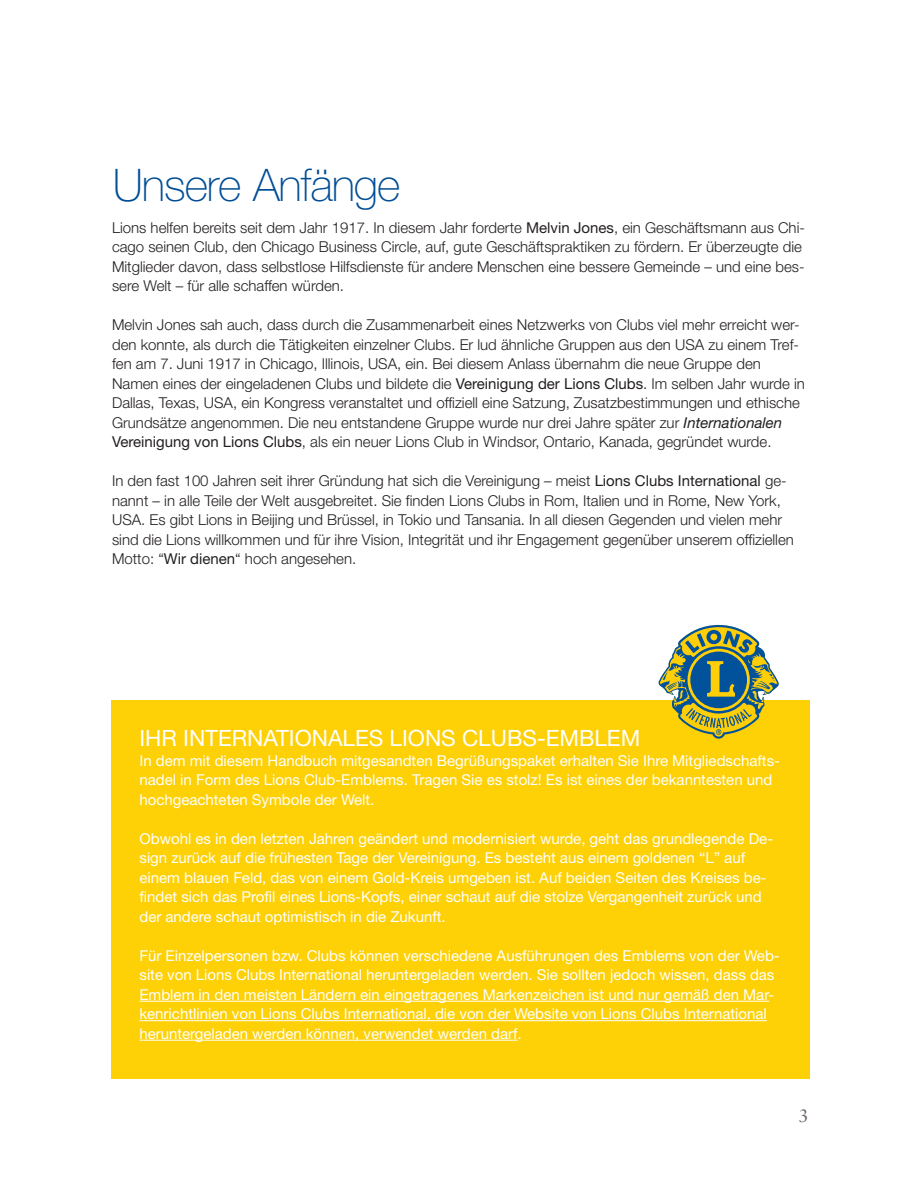
<style>
.page{position:relative;width:918px;height:1188px;background:#fff}
.page>*{position:absolute;margin:0;border:0;box-sizing:border-box;transform-origin:0 0}
.t1{font:100 45px "Helvetica Neue";letter-spacing:-.025em;color:#014d95}
.t2{font:22.5px "Helvetica Neue";color:#fff}
.t3{font:18px "Sabon";color:#6d605d}
.t4{font:300 15px/19.5px "Helvetica Neue";color:#231f20}
.t5{font:15px/19.5px "Helvetica Neue";color:#fff}
.s1{font-weight:400}
.s2{font-weight:400;font-style:italic}
</style>
<div class="page">
<div style="left:111px;top:700px;width:699px;height:378px;background:#fed006"></div>
<hr style="left:140px;top:1001px;width:629px;height:1px;background:#fff">
<hr style="left:140px;top:1020px;width:627px;height:1px;background:#fff">
<hr style="left:140px;top:1040px;width:378px;height:1px;background:#fff">
<svg style="left:659px;top:625px;width:120px;height:114px"></svg>
<h1 class="t1" style="left:113px;top:169px;width:289px">Unsere Anfänge</h1>
<p class="t4" style="left:112px;top:219px;width:694px">Lions helfen bereits seit dem Jahr 1917. In diesem Jahr forderte <span class="s1">Melvin Jones</span>, ein Geschäftsmann aus Chi&shy;cago seinen Club, den Chicago Business Circle, auf, gute Geschäftspraktiken zu fördern. Er überzeugte die Mitglieder davon, dass selbstlose Hilfsdienste für andere Menschen eine bessere Gemeinde – und eine bes&shy;sere Welt – für alle schaffen würden.</p>
<p class="t4" style="left:112px;top:316px;width:694px">Melvin Jones sah auch, dass durch die Zusammenarbeit eines Netzwerks von Clubs viel mehr erreicht wer&shy;den konnte, als durch die Tätigkeiten einzelner Clubs. Er lud ähnliche Gruppen aus den USA zu einem Tref&shy;fen am 7. Juni 1917 in Chicago, Illinois, USA, ein. Bei diesem Anlass übernahm die neue Gruppe den Namen eines der eingeladenen Clubs und bildete die <span class="s1">Vereinigung der Lions Clubs</span>. Im selben Jahr wurde in Dallas, Texas, USA, ein Kongress veranstaltet und offiziell eine Satzung, Zusatzbestimmungen und ethische Grundsätze angenommen. Die neu entstandene Gruppe wurde nur drei Jahre später zur <span class="s2">Internationalen </span><span class="s1">Vereinigung von Lions Clubs</span>, als ein neuer Lions Club in Windsor, Ontario, Kanada, gegründet wurde.</p>
<p class="t4" style="left:112px;top:472px;width:683px">In den fast 100 Jahren seit ihrer Gründung hat sich die Vereinigung – meist <span class="s1">Lions Clubs International</span> ge&shy;nannt – in alle Teile der Welt ausgebreitet. Sie finden Lions Clubs in Rom, Italien und in Rome, New York, USA. Es gibt Lions in Beijing und Brüssel, in Tokio und Tansania. In all diesen Gegenden und vielen mehr sind die Lions willkommen und für ihre Vision, Integrität und ihr Engagement gegenüber unserem offiziellen Motto: “<span class="s1">Wir dienen</span>“ hoch angesehen.</p>
<h2 class="t2" style="left:140px;top:730px;width:502px">IHR INTERNATIONALES LIONS CLUBS-EMBLEM</h2>
<p class="t5" style="left:140px;top:752px;width:642px">In dem mit diesem Handbuch mitgesandten Begrüßungspaket erhalten Sie Ihre Mitgliedschafts&shy;nadel in Form des Lions Club-Emblems. Tragen Sie es stolz! Es ist eines der bekanntesten und hochgeachteten Symbole der Welt.</p>
<p class="t5" style="left:140px;top:830px;width:635px">Obwohl es in den letzten Jahren geändert und modernisiert wurde, geht das grundlegende De&shy;sign zurück auf die frühesten Tage der Vereinigung. Es besteht aus einem goldenen “L” auf einem blauen Feld, das von einem Gold-Kreis umgeben ist. Auf beiden Seiten des Kreises be&shy;findet sich das Profil eines Lions-Kopfs, einer schaut auf die stolze Vergangenheit zurück und der andere schaut optimistisch in die Zukunft.</p>
<p class="t5" style="left:140px;top:947px;width:642px">Für Einzelpersonen bzw. Clubs können verschiedene Ausführungen des Emblems von der Web&shy;site von Lions Clubs International heruntergeladen werden. Sie sollten jedoch wissen, dass das Emblem in den meisten Ländern ein eingetragenes Markenzeichen ist und nur gemäß den Mar&shy;kenrichtlinien von Lions Clubs International, die von der Website von Lions Clubs International heruntergeladen werden können, verwendet werden darf.</p>
<p class="t3" style="left:799px;top:1108px;width:12px">3</p>
</div>
